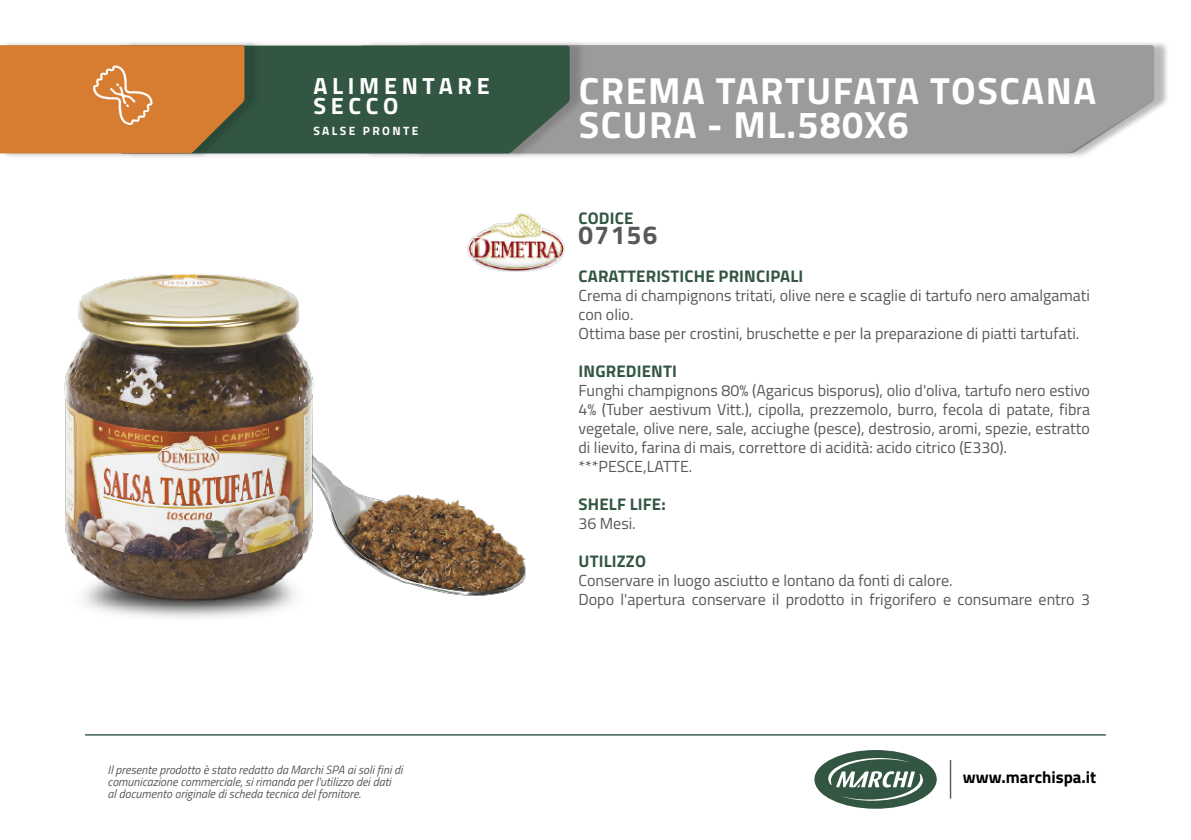
<style>
.page{position:relative;width:1191px;height:840px;background:#fff}
.page>*{position:absolute;margin:0;border:0;box-sizing:border-box;transform-origin:0 0}
.t1{font:700 37.8px/34.2px "Titillium Web";letter-spacing:.04em;color:#fff}
.t2{font:700 26px "Titillium Web";letter-spacing:.06em;color:#585857}
.t3{font:700 23.4px "Titillium Web";letter-spacing:.2em;color:#fff}
.t4{font:700 16.8px "Titillium Web";letter-spacing:.01em;color:#335643}
.t5{font:700 16.8px "Titillium Web";color:#000}
.t6{font:16px/19px "Titillium Web";color:#585857}
.t7{font:italic 12px/12px "Titillium Web";color:#585857}
.t8{font:700 12px "Titillium Web";letter-spacing:.2em;color:#fff}
</style>
<div class="page">
<img style="left:354px;top:490px;width:172px;height:106px">
<div style="left:365px;top:40px;width:804px;height:119px;background:#000;opacity:.15"></div>
<div style="left:585px;top:45px;width:569px;height:108px;background:#9c9b9b"></div>
<div style="left:125px;top:40px;width:460px;height:119px;background:#000;opacity:.15"></div>
<div style="left:260px;top:46px;width:310px;height:107px;background:#335643"></div>
<div style="left:0;top:40px;width:260px;height:119px;background:#000;opacity:.15"></div>
<svg style="left:0;top:45px;width:244px;height:108px"></svg>
<img style="left:468px;top:213px;width:96px;height:58px">
<img style="left:64px;top:274px;width:290px;height:344px">
<hr style="left:949px;top:759px;width:2px;height:39px;background:#585857">
<div style="left:814px;top:749px;width:122px;height:59px;background:#335643;border-radius:50%"></div>
<svg style="left:828px;top:757px;width:95px;height:43px"></svg>
<hr style="left:85px;top:733px;width:1021px;height:2px;background:#335643">
<p class="t3" style="left:313px;top:68px;width:178px">ALIMENTARE</p>
<p class="t3" style="left:313px;top:88px;width:86px">SECCO</p>
<p class="t8" style="left:313px;top:121px;width:107px">SALSE PRONTE</p>
<p class="t7" style="left:108px;top:762px;width:296px">Il presente prodotto è stato redatto da Marchi SPA ai soli fini di comunicazione commerciale, si rimanda per l'utilizzo dei dati<br>al documento originale di scheda tecnica del fornitore.</p>
<p class="t1" style="left:578px;top:71px;width:519px">CREMA TARTUFATA TOSCANA</p>
<p class="t1" style="left:578px;top:105px;width:331px">SCURA - ML.580X6</p>
<p class="t1" style="left:582px;top:71px;width:473px">LE CAMEMBERT LONG LIFE<br>G.125 X24</p>
<p class="t4" style="left:578px;top:205px;width:56px">CODICE</p>
<p class="t2" style="left:578px;top:215px;width:81px">07156</p>
<p class="t4" style="left:578px;top:263px;width:226px">CARATTERISTICHE PRINCIPALI</p>
<p class="t6" style="left:578px;top:285px;width:513px">Crema di champignons tritati, olive nere e scaglie di tartufo nero amalgamati con olio.</p>
<p class="t6" style="left:578px;top:323px;width:502px">Ottima base per crostini, bruschette e per la preparazione di piatti tartufati.</p>
<p class="t4" style="left:578px;top:358px;width:100px">INGREDIENTI</p>
<p class="t6" style="left:578px;top:380px;width:513px;text-align:justify">Funghi champignons 80% (Agaricus bisporus), olio d'oliva, tartufo nero estivo 4% (Tuber aestivum Vitt.), cipolla, prezzemolo, burro, fecola di patate, fibra vegetale, olive nere, sale, acciughe (pesce), destrosio, aromi, spezie, estratto di lievito, farina di mais, correttore di acidità: acido citrico (E330).</p>
<p class="t6" style="left:578px;top:456px;width:115px">***PESCE,LATTE.</p>
<p class="t4" style="left:578px;top:491px;width:89px">SHELF LIFE:</p>
<p class="t6" style="left:578px;top:513px;width:59px">36 Mesi.</p>
<p class="t4" style="left:578px;top:548px;width:69px">UTILIZZO</p>
<p class="t6" style="left:578px;top:570px;width:376px">Conservare in luogo asciutto e lontano da fonti di calore.</p>
<p class="t6" style="left:578px;top:589px;width:513px">Dopo l'apertura conservare il prodotto in frigorifero e consumare entro 3</p>
<p class="t5" style="left:963px;top:764px;width:135px">www.marchispa.it</p>
</div>
